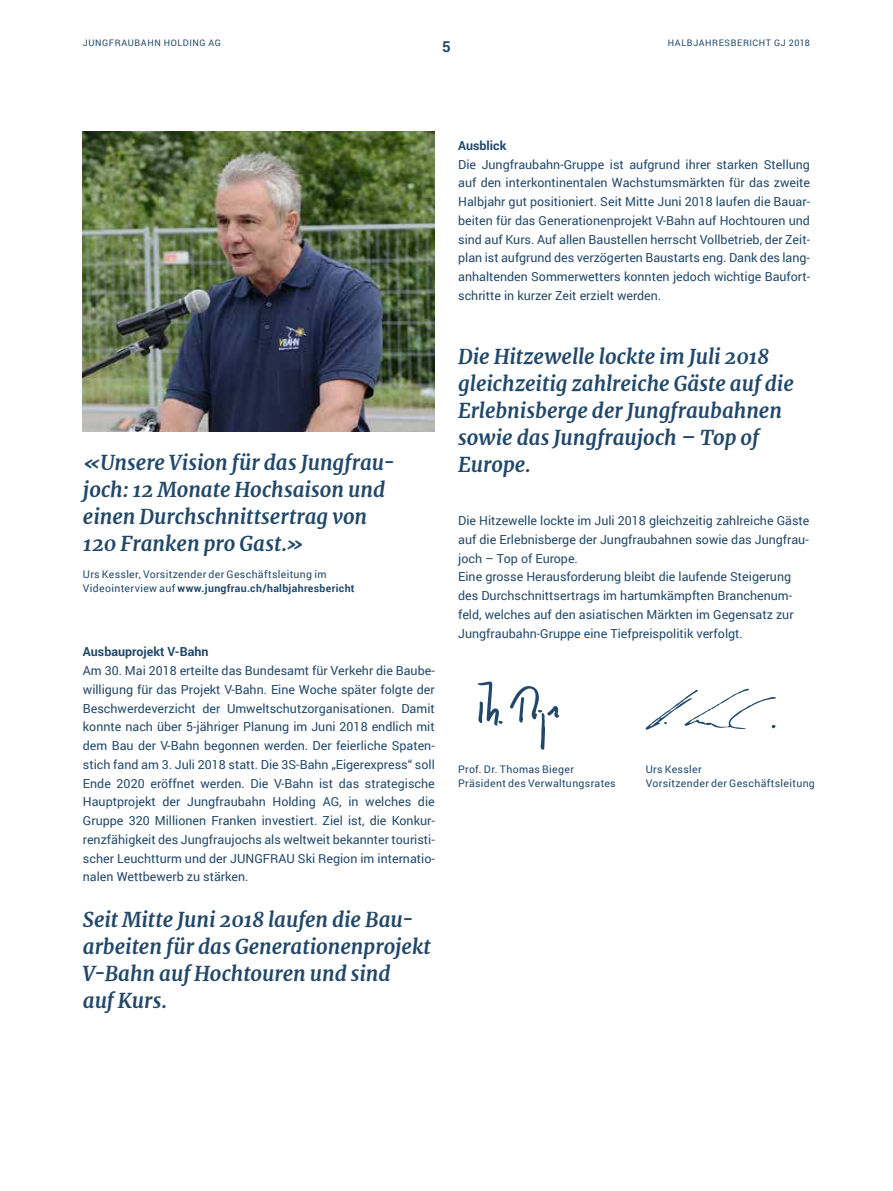
<style>
.page{position:relative;width:893px;height:1191px;background:#fff}
.page>*{position:absolute;margin:0;border:0;box-sizing:border-box;transform-origin:0 0}
.t1{font:italic 700 20.25px/27px "Merriweather";color:#224869}
.t2{font:700 15px "Roboto";color:#224869}
.t3{font:12.45px/18.8px "Roboto";color:#224869;text-align:justify}
.t4{font:700 12.45px "Roboto";color:#224869}
.t5{font:10.5px/14.2px "Roboto";letter-spacing:.03em;color:#224869}
.t6{font:9px "Roboto";letter-spacing:.065em;color:#224869}
.s1{font-weight:700}
</style>
<div class="page">
<img style="left:83px;top:131px;width:352px;height:300px">
<svg style="left:477px;top:681px;width:26px;height:45px"></svg>
<svg style="left:510px;top:686px;width:50px;height:64px"></svg>
<svg style="left:645px;top:688px;width:131px;height:42px"></svg>
<p class="t6" style="left:83px;top:36px;width:140px">JUNGFRAUBAHN HOLDING AG</p>
<p class="t6" style="left:668px;top:36px;width:144px">HALBJAHRESBERICHT GJ 2018</p>
<p class="t2" style="left:442px;top:36px;width:10px">5</p>
<h1 class="t1" style="left:83px;top:449px;width:314px">«Unsere Vision für das Jungfrau&shy;joch: 12 Monate Hochsaison und einen Durchschnittsertrag von<br>120 Franken pro Gast.»</h1>
<p class="t5" style="left:83px;top:566px;width:273px">Urs Kessler, Vorsitzender der Geschäftsleitung im<br>Videointerview auf <span class="s1">www.jungfrau.ch/halbjahresbericht</span></p>
<p class="t4" style="left:83px;top:643px;width:127px">Ausbauprojekt V-Bahn</p>
<p class="t3" style="left:83px;top:661px;width:353px">Am 30. Mai 2018 erteilte das Bundesamt für Verkehr die Baube&shy;willigung für das Projekt V-Bahn. Eine Woche später folgte der Beschwerdeverzicht der Umweltschutzorganisationen. Damit konnte nach über 5-jähriger Planung im Juni 2018 endlich mit dem Bau der V-Bahn begonnen werden. Der feierliche Spaten&shy;stich fand am 3. Juli 2018 statt. Die 3S-Bahn „Eigerexpress“ soll Ende 2020 eröffnet werden. Die V-Bahn ist das strategische Hauptprojekt der Jungfraubahn Holding AG, in welches die Gruppe 320 Millionen Franken investiert. Ziel ist, die Konkur&shy;renzfähigkeit des Jungfraujochs als weltweit bekannter touristi&shy;scher Leuchtturm und der JUNGFRAU Ski Region im internatio&shy;nalen Wettbewerb zu stärken.</p>
<h1 class="t1" style="left:83px;top:906px;width:349px">Seit Mitte Juni 2018 laufen die Bau&shy;arbeiten für das Generationenprojekt<br>V-Bahn auf Hochtouren und sind<br>auf Kurs.</h1>
<p class="t4" style="left:458px;top:137px;width:50px">Ausblick</p>
<p class="t3" style="left:458px;top:154px;width:353px">Die Jungfraubahn-Gruppe ist aufgrund ihrer starken Stellung auf den interkontinentalen Wachstumsmärkten für das zweite Halbjahr gut positioniert. Seit Mitte Juni 2018 laufen die Bauar&shy;beiten für das Generationenprojekt V-Bahn auf Hochtouren und sind auf Kurs. Auf allen Baustellen herrscht Vollbetrieb, der Zeit&shy;plan ist aufgrund des verzögerten Baustarts eng. Dank des lang&shy;anhaltenden Sommerwetters konnten jedoch wichtige Baufort&shy;schritte in kurzer Zeit erzielt werden.</p>
<h1 class="t1" style="left:458px;top:344px;width:337px">Die Hitzewelle lockte im Juli 2018 gleichzeitig zahlreiche Gäste auf die<br>Erlebnisberge der Jungfraubahnen sowie das Jungfraujoch – Top of<br>Europe.</h1>
<p class="t3" style="left:458px;top:511px;width:353px;text-align:left">Die Hitzewelle lockte im Juli 2018 gleichzeitig zahlreiche Gäste auf die Erlebnisberge der Jungfraubahnen sowie das Jungfrau&shy;joch – Top of Europe.<br>Eine grosse Herausforderung bleibt die laufende Steigerung des Durchschnittsertrags im hartumkämpften Branchenum&shy;feld, welches auf den asiatischen Märkten im Gegensatz zur Jungfraubahn-Gruppe eine Tiefpreispolitik verfolgt.</p>
<p class="t5" style="left:458px;top:762px;width:159px">Prof. Dr. Thomas Bieger<br>Präsident des Verwaltungsrates</p>
<p class="t5" style="left:646px;top:762px;width:171px">Urs Kessler<br>Vorsitzender der Geschäftsleitung</p>
</div>
